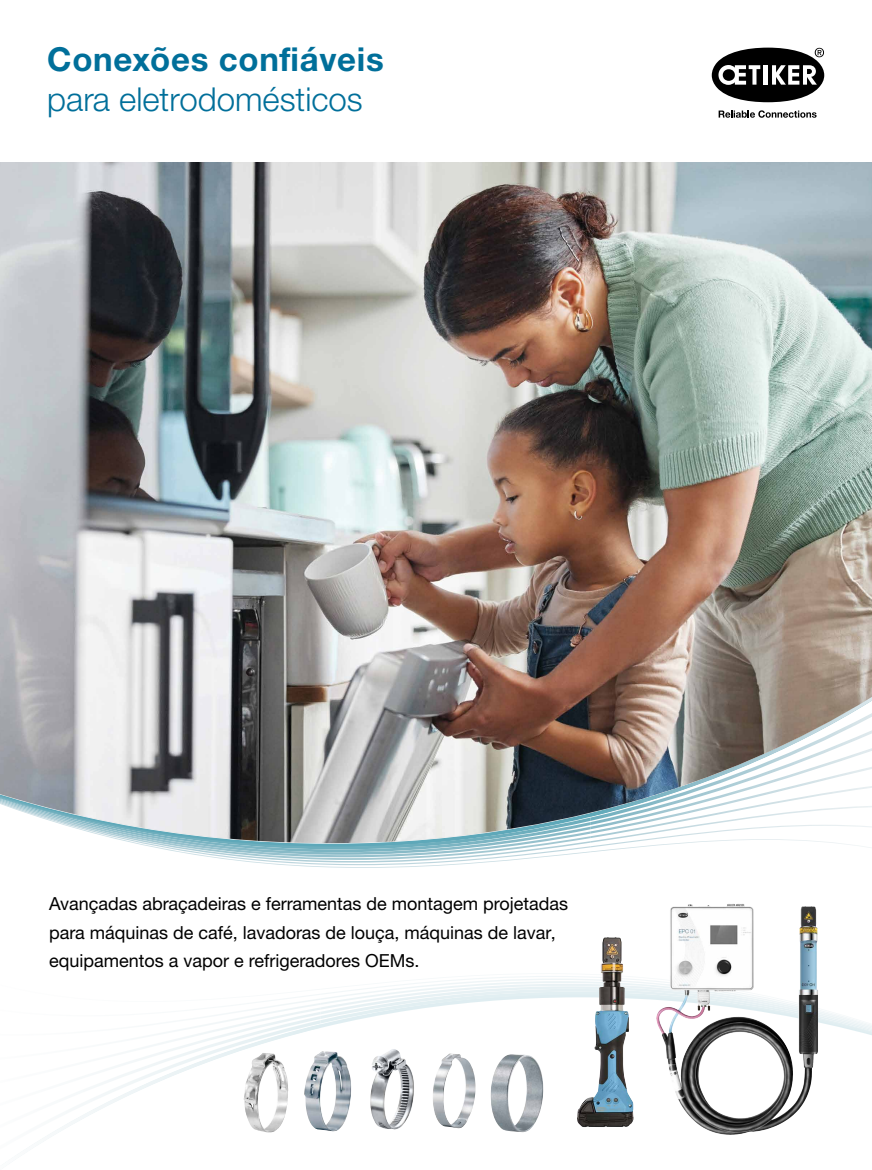
<style>
.page{position:relative;width:872px;height:1170px;background:#fff}
.page>*{position:absolute;margin:0;border:0;box-sizing:border-box;transform-origin:0 0}
.t1{font:300 33px "Helvetica Neue LTW1 G";color:#006f9a}
.t2{font:700 33px "Helvetica Neue LTW1 G";letter-spacing:.02em;color:#006f9a}
.t3{font:18px/28.5px "Helvetica Neue LTW1 G";color:#000}
</style>
<div class="page">
<svg style="left:331px;top:1078px;width:481px;height:57px"></svg>
<svg style="left:321px;top:973px;width:551px;height:102px"></svg>
<img style="left:52px;top:1109px;width:235px;height:24px">
<img style="left:80px;top:1085px;width:209px;height:24px">
<img style="left:97px;top:1060px;width:191px;height:25px">
<img style="left:127px;top:994px;width:193px;height:66px">
<img style="left:127px;top:998px;width:194px;height:37px">
<img style="left:432px;top:1053px;width:44px;height:75px">
<img style="left:244px;top:1052px;width:36px;height:80px">
<img style="left:304px;top:1050px;width:48px;height:81px">
<img style="left:490px;top:1054px;width:54px;height:80px">
<svg style="left:134px;top:843px;width:456px;height:24px"></svg>
<img style="left:590px;top:843px;width:280px;height:9px">
<img style="left:0;top:162px;width:872px;height:681px">
<img style="left:665px;top:904px;width:68px;height:105px">
<img style="left:577px;top:937px;width:56px;height:189px">
<svg style="left:711px;top:48px;width:113px;height:54px"></svg>
<svg style="left:718px;top:110px;width:98px;height:8px"></svg>
<img style="left:370px;top:1048px;width:44px;height:81px">
<h1 class="t2" style="left:47px;top:39px;width:338px">Conexões confiáveis</h1>
<h1 class="t1" style="left:47px;top:79px;width:317px">para eletrodomésticos</h1>
<p class="t3" style="left:49px;top:889px;width:520px">Avançadas abraçadeiras e ferramentas de montagem projetadas para máquinas de café, lavadoras de louça, máquinas de lavar, equipamentos a vapor e refrigeradores OEMs.</p>
</div>
